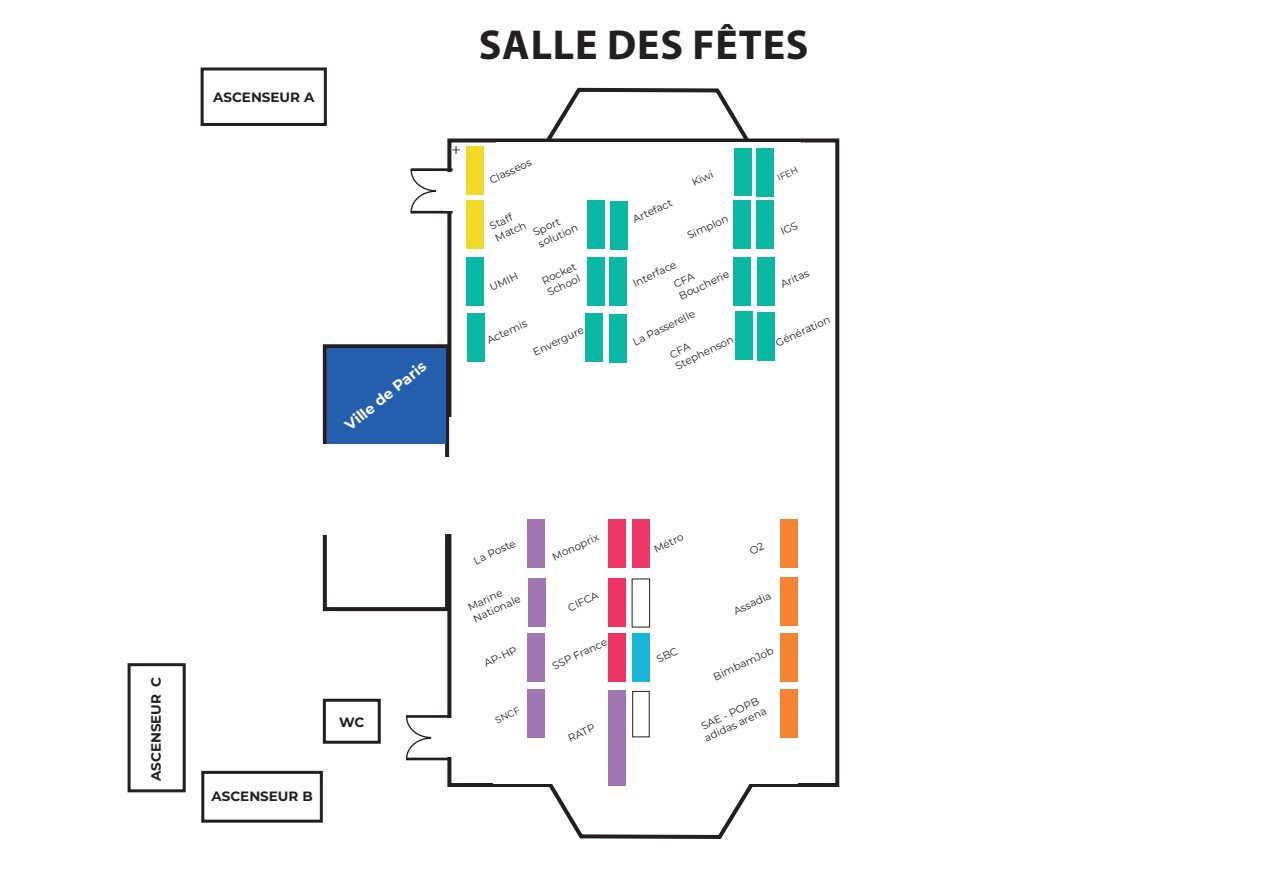
<style>
.page{position:relative;width:1263px;height:893px;background:#fff}
.page>*{position:absolute;margin:0;border:0;box-sizing:border-box;transform-origin:0 0}
.t1{font:700 42px "Myriad Pro";letter-spacing:.02em;color:#231f20}
.t2{font:16.05px "Minion Pro";color:#231f20}
.t3{font:700 14.7px "Montserrat";color:#fff}
.t4{font:700 13.5px "Montserrat";color:#231f20}
.t5{font:10.5px/12.6px "Montserrat";color:#231f20}
.t6{font:9.3px "Montserrat";color:#231f20}
.t7{font:9px "Montserrat";color:#231f20}
</style>
<div class="page">
<svg style="left:548px;top:87px;width:203px;height:752px"></svg>
<svg style="left:445px;top:136px;width:395px;height:653px"></svg>
<hr style="left:411px;top:168px;width:42px;height:3px;background:#231f20">
<hr style="left:411px;top:211px;width:42px;height:2px;background:#231f20">
<svg style="left:410px;top:169px;width:27px;height:44px"></svg>
<div style="left:444px;top:172px;width:14px;height:38px;background:#fff"></div>
<hr style="left:406px;top:715px;width:42px;height:3px;background:#231f20">
<hr style="left:406px;top:758px;width:42px;height:2px;background:#231f20">
<svg style="left:406px;top:715px;width:26px;height:43px"></svg>
<div style="left:439px;top:718px;width:14px;height:39px;background:#fff"></div>
<div style="left:494px;top:603px;width:304px;height:180px;background:#fff"></div>
<div style="left:497px;top:142px;width:304px;height:187px;background:#fff"></div>
<div style="left:445px;top:417px;width:14px;height:91px;background:#fff"></div>
<div style="left:323px;top:344px;width:126px;height:267px;border:4px solid #231f20"></div>
<div style="left:309px;top:444px;width:41px;height:91px;background:#fff"></div>
<div style="left:445px;top:457px;width:12px;height:76px;background:#fff"></div>
<div style="left:781px;top:633px;width:17px;height:48px;background:#f58432"></div>
<div style="left:780px;top:577px;width:17px;height:48px;background:#f58432"></div>
<div style="left:780px;top:520px;width:18px;height:48px;background:#f58432"></div>
<div style="left:632px;top:520px;width:18px;height:48px;background:#ee3868"></div>
<div style="left:608px;top:520px;width:17px;height:48px;background:#ee3868"></div>
<div style="left:527px;top:690px;width:18px;height:48px;background:#a174b2"></div>
<div style="left:527px;top:633px;width:18px;height:48px;background:#a174b2"></div>
<div style="left:528px;top:579px;width:17px;height:48px;background:#a174b2"></div>
<div style="left:528px;top:520px;width:17px;height:48px;background:#a174b2"></div>
<div style="left:632px;top:579px;width:18px;height:48px;border:1px solid #231f20"></div>
<div style="left:632px;top:633px;width:18px;height:48px;background:#18b6d9"></div>
<div style="left:608px;top:579px;width:18px;height:48px;background:#ee3367"></div>
<div style="left:608px;top:633px;width:17px;height:48px;background:#ee3367"></div>
<div style="left:608px;top:690px;width:18px;height:48px;background:#a174b2"></div>
<div style="left:608px;top:737px;width:18px;height:48px;background:#a174b2"></div>
<div style="left:610px;top:314px;width:17px;height:48px;background:#09b9a4"></div>
<div style="left:586px;top:314px;width:17px;height:48px;background:#09b9a4"></div>
<div style="left:466px;top:201px;width:18px;height:48px;background:#f2da28"></div>
<div style="left:466px;top:147px;width:18px;height:48px;background:#f2da28"></div>
<div style="left:466px;top:257px;width:18px;height:48px;background:#09b9a4"></div>
<div style="left:781px;top:690px;width:17px;height:48px;background:#f58432"></div>
<div style="left:610px;top:257px;width:17px;height:48px;background:#09b9a4"></div>
<div style="left:610px;top:201px;width:17px;height:48px;background:#09b9a4"></div>
<div style="left:587px;top:258px;width:17px;height:48px;background:#09b9a4"></div>
<div style="left:587px;top:201px;width:17px;height:48px;background:#09b9a4"></div>
<div style="left:467px;top:313px;width:17px;height:48px;background:#09b9a4"></div>
<div style="left:733px;top:257px;width:18px;height:48px;background:#09b9a4"></div>
<div style="left:736px;top:311px;width:17px;height:49px;background:#09b9a4"></div>
<div style="left:733px;top:201px;width:18px;height:48px;background:#09b9a4"></div>
<div style="left:756px;top:201px;width:17px;height:48px;background:#09b9a4"></div>
<div style="left:756px;top:148px;width:18px;height:48px;background:#09b9a4"></div>
<div style="left:757px;top:258px;width:18px;height:48px;background:#09b9a4"></div>
<div style="left:757px;top:312px;width:18px;height:48px;background:#09b9a4"></div>
<div style="left:327px;top:348px;width:119px;height:96px;background:#235fad"></div>
<div style="left:201px;top:67px;width:126px;height:59px;border:3px solid #231f20"></div>
<div style="left:128px;top:663px;width:58px;height:129px;border:3px solid #231f20"></div>
<div style="left:201px;top:771px;width:122px;height:52px;border:3px solid #231f20"></div>
<div style="left:323px;top:699px;width:58px;height:45px;border:3px solid #231f20"></div>
<div style="left:734px;top:148px;width:17px;height:47px;background:#09b9a4"></div>
<div style="left:632px;top:691px;width:18px;height:46px;border:1px solid #231f20"></div>
<svg style="left:749px;top:542px;width:16px;height:13px"></svg>
<svg style="left:669px;top:343px;width:22px;height:15px"></svg>
<p class="t4" style="left:146px;top:781px;width:106px;rotate:-90deg">ASCENSEUR C</p>
<p class="t4" style="left:213px;top:87px;width:103px">ASCENSEUR A</p>
<p class="t1" style="left:479px;top:17px;width:331px">SALLE DES FÊTES</p>
<p class="t2" style="left:451px;top:138px;width:11px">+</p>
<p class="t3" style="left:340px;top:419px;width:101px;rotate:-39deg">Ville de Paris</p>
<p class="t5" style="left:487px;top:174px;width:46px;rotate:-25deg">Classeos</p>
<p class="t5" style="left:487px;top:221px;width:35px;rotate:-25deg">Staff<br>Match</p>
<p class="t5" style="left:531px;top:227px;width:30px;rotate:-25deg">Sport</p>
<p class="t5" style="left:536px;top:238px;width:44px;rotate:-25deg">solution</p>
<p class="t5" style="left:487px;top:282px;width:32px;rotate:-25deg">UMIH</p>
<p class="t5" style="left:540px;top:275px;width:38px;rotate:-25deg">Rocket</p>
<p class="t5" style="left:545px;top:287px;width:37px;rotate:-25deg">School</p>
<p class="t5" style="left:485px;top:335px;width:44px;rotate:-25deg">Actemis</p>
<p class="t5" style="left:531px;top:346px;width:56px;rotate:-25deg">Envergure</p>
<p class="t5" style="left:631px;top:214px;width:44px;rotate:-25deg">Artefact</p>
<p class="t5" style="left:690px;top:177px;width:24px;rotate:-25deg">Kiwi</p>
<p class="t5" style="left:685px;top:230px;width:46px;rotate:-25deg">Simplon</p>
<p class="t5" style="left:631px;top:277px;width:48px;rotate:-25deg">Interface</p>
<p class="t5" style="left:677px;top:290px;width:56px;rotate:-25deg">Boucherie</p>
<p class="t5" style="left:631px;top:337px;width:69px;rotate:-26deg">La Passerelle</p>
<p class="t5" style="left:673px;top:361px;width:65px;rotate:-27deg">Stephenson</p>
<p class="t7" style="left:775px;top:173px;width:23px;rotate:-25deg">IFEH</p>
<p class="t5" style="left:778px;top:279px;width:32px;rotate:-25deg">Aritas</p>
<p class="t5" style="left:773px;top:337px;width:61px;rotate:-25deg">Génération</p>
<p class="t4" style="left:211px;top:786px;width:103px">ASCENSEUR B</p>
<p class="t4" style="left:339px;top:712px;width:27px">WC</p>
<p class="t5" style="left:472px;top:555px;width:46px;rotate:-25deg">La Poste</p>
<p class="t5" style="left:466px;top:602px;width:38px;rotate:-25deg">Marine</p>
<p class="t5" style="left:471px;top:613px;width:52px;rotate:-25deg">Nationale</p>
<p class="t5" style="left:482px;top:658px;width:37px;rotate:-25deg">AP-HP</p>
<p class="t6" style="left:493px;top:715px;width:28px;rotate:-25deg">SNCF</p>
<p class="t5" style="left:550px;top:551px;width:52px;rotate:-25deg">Monoprix</p>
<p class="t5" style="left:566px;top:602px;width:34px;rotate:-25deg">CIFCA</p>
<p class="t5" style="left:550px;top:660px;width:61px;rotate:-25deg">SSP France</p>
<p class="t5" style="left:566px;top:733px;width:30px;rotate:-25deg">RATP</p>
<p class="t5" style="left:652px;top:543px;width:33px;rotate:-25deg">Métro</p>
<p class="t5" style="left:731px;top:605px;width:42px;rotate:-25deg">Assadia</p>
<p class="t5" style="left:711px;top:671px;width:67px;rotate:-25deg">BimbamJob</p>
<p class="t5" style="left:699px;top:720px;width:64px;rotate:-25deg">SAE - POPB</p>
<p class="t5" style="left:702px;top:733px;width:69px;rotate:-25deg">adidas arena</p>
</div>
